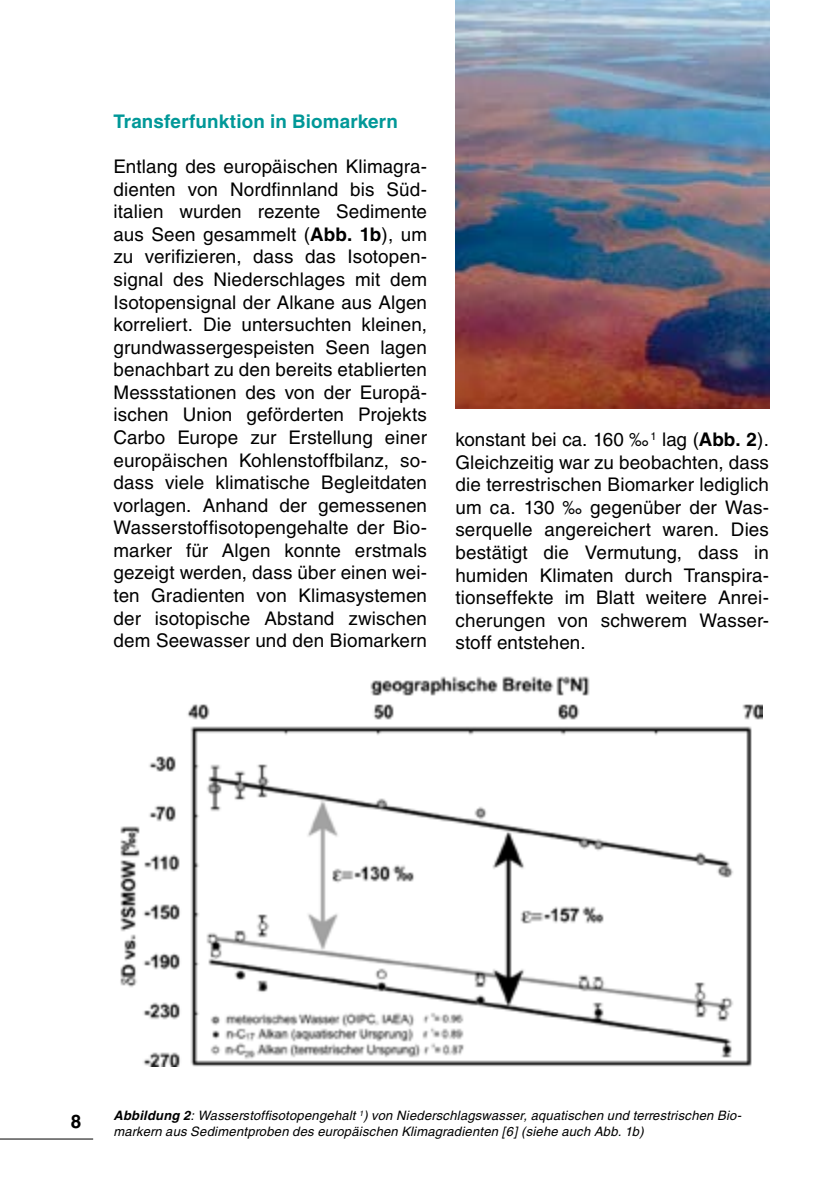
<style>
.page{position:relative;width:840px;height:1191px;background:#fff}
.page>*{position:absolute;margin:0;border:0;box-sizing:border-box;transform-origin:0 0}
.t1{font:18.8px/22.6px "Helvetica";letter-spacing:.005em;color:#000;text-align:justify}
.t2{font:700 18.8px "Helvetica";letter-spacing:.01em;color:#009898}
.t3{font:italic 13px/15.6px "Helvetica";letter-spacing:.015em;color:#000}
.s1{font-weight:700}
</style>
<div class="page">
<hr style="left:0;top:1138px;width:93px;height:1px;background:#000">
<img style="left:120px;top:676px;width:641px;height:390px">
<img style="left:455px;top:0;width:313px;height:408px">
<p class="t2" style="left:113px;top:110px;width:286px">Transferfunktion in Biomarkern</p>
<p class="t1" style="left:113px;top:155px;width:315px">Entlang des europäischen Klimagra&shy;dienten von Nordfinnland bis Süd&shy;italien wurden rezente Sedimente aus Seen gesammelt (<span class="s1">Abb. 1b</span>), um zu verifizieren, dass das Isotopen&shy;signal des Niederschlages mit dem Isotopensignal der Alkane aus Algen korreliert. Die untersuchten kleinen, grundwassergespeisten Seen lagen benachbart zu den bereits etablierten Messstationen des von der Europä&shy;ischen Union geförderten Projekts Carbo Europe zur Erstellung einer europäischen Kohlenstoffbilanz, so&shy;dass viele klimatische Begleitdaten vorlagen. Anhand der gemessenen Wasserstoffisotopengehalte der Bio&shy;marker für Algen konnte erstmals gezeigt werden, dass über einen wei&shy;ten Gradienten von Klimasystemen der isotopische Abstand zwischen dem Seewasser und den Biomarkern</p>
<p class="t1" style="left:455px;top:428px;width:315px">konstant bei ca. 160 ‰ <sup>1</sup> lag (<span class="s1">Abb. 2</span>).<br>Gleichzeitig war zu beobachten, dass die terrestrischen Biomarker lediglich um ca. 130 ‰ gegenüber der Was&shy;serquelle angereichert waren. Dies bestätigt die Vermutung, dass in humiden Klimaten durch Transpira&shy;tionseffekte im Blatt weitere Anrei&shy;cherungen von schwerem Wasser&shy;stoff entstehen.</p>
<p class="t3" style="left:113px;top:1107px;width:629px"><span class="s1">Abbildung 2</span>: Wasserstoffisotopengehalt <sup>1</sup>) von Niederschlagswasser, aquatischen und terrestrischen Bio&shy;markern aus Sedimentproben des europäischen Klimagradienten [6] (siehe auch Abb. 1b)</p>
</div>
